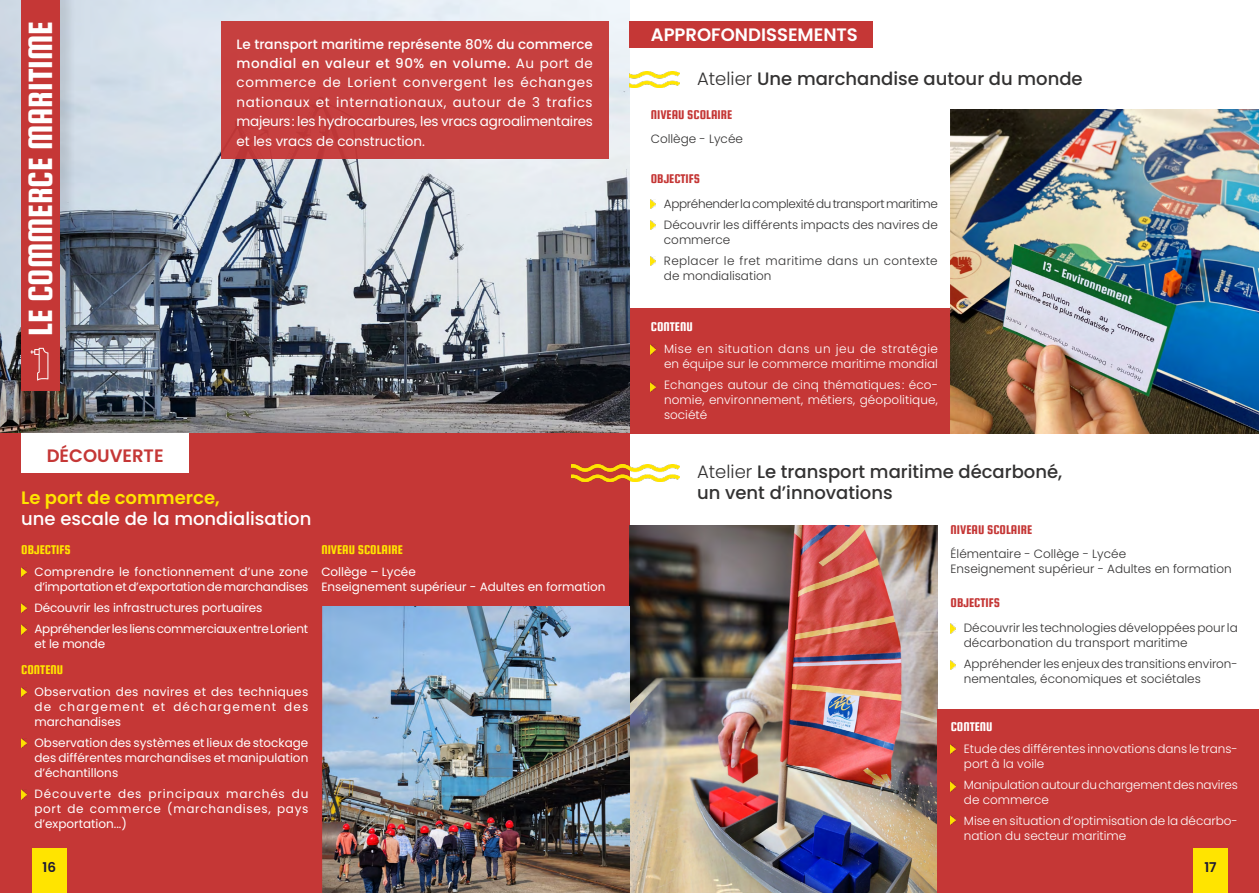
<style>
.page{position:relative;width:1259px;height:893px;background:#fff}
.page>*{position:absolute;margin:0;border:0;box-sizing:border-box;transform-origin:0 0}
.t1{font:36px "Squada One";color:#fff}
.t2{font:500 18px/21px "Poppins";color:#333232}
.t3{font:500 18px "Poppins";color:#fff}
.t4{font:600 18px "Poppins";color:#fff}
.t5{font:600 18px "Poppins";color:#ffe400}
.t6{font:600 18px "Poppins";color:#c53736}
.t7{font:13.5px/19.5px "Poppins";letter-spacing:-.015em;color:#fff;text-align:justify}
.t8{font:13.5px "Squada One";color:#c53736}
.t9{font:13.5px "Squada One";color:#ffe400}
.t10{font:13.5px "Squada One";color:#fff}
.t11{font:600 13.5px "Poppins";color:#1c1a34}
.t12{font:12px/15px "Poppins";color:#fff;text-align:justify}
.t13{font:300 12px/15px "Poppins";color:#fff}
.t14{font:300 12px/15px "Poppins";color:#333232}
.t15{font:300 12px/21px "Poppins";letter-spacing:-.03em;color:#333232}
.t16{font:12px/21px "Poppins";letter-spacing:-.025em;color:#fff}
.t17{font:300 12px/21px "Poppins";letter-spacing:.025em;color:#333232}
.s1{font-weight:500}
.s2{font-weight:300}
</style>
<div class="page">
<div style="left:629px;top:308px;width:343px;height:126px;background:#c53736"></div>
<img style="left:0;top:0;width:629px;height:434px">
<div style="left:221px;top:21px;width:387px;height:138px;background:#c6403f"></div>
<div style="left:0;top:434px;width:629px;height:459px;background:#c53736"></div>
<img style="left:950px;top:110px;width:309px;height:324px">
<img style="left:629px;top:525px;width:309px;height:368px">
<div style="left:629px;top:21px;width:244px;height:27px;background:#c53736"></div>
<svg style="left:651px;top:199px;width:4px;height:10px"></svg>
<svg style="left:950px;top:624px;width:5px;height:9px"></svg>
<svg style="left:651px;top:220px;width:4px;height:10px"></svg>
<svg style="left:950px;top:660px;width:5px;height:9px"></svg>
<svg style="left:651px;top:256px;width:4px;height:10px"></svg>
<div style="left:938px;top:709px;width:321px;height:184px;background:#c53736"></div>
<svg style="left:651px;top:345px;width:5px;height:9px"></svg>
<svg style="left:950px;top:744px;width:5px;height:10px"></svg>
<svg style="left:651px;top:382px;width:5px;height:9px"></svg>
<svg style="left:950px;top:782px;width:5px;height:9px"></svg>
<svg style="left:950px;top:815px;width:5px;height:9px"></svg>
<div style="left:1193px;top:849px;width:34px;height:44px;background:#ffe400"></div>
<div style="left:21px;top:0;width:55px;height:403px;background:#000;opacity:.1"></div>
<div style="left:21px;top:0;width:39px;height:391px;background:#c53736"></div>
<svg style="left:21px;top:567px;width:5px;height:10px"></svg>
<svg style="left:21px;top:603px;width:5px;height:10px"></svg>
<svg style="left:21px;top:625px;width:5px;height:9px"></svg>
<div style="left:32px;top:849px;width:34px;height:44px;background:#ffe400"></div>
<svg style="left:21px;top:687px;width:5px;height:10px"></svg>
<svg style="left:21px;top:738px;width:5px;height:10px"></svg>
<svg style="left:21px;top:790px;width:5px;height:9px"></svg>
<div style="left:21px;top:434px;width:168px;height:39px;background:#fff"></div>
<img style="left:322px;top:607px;width:307px;height:286px">
<svg style="left:30px;top:348px;width:18px;height:33px"></svg>
<img style="left:629px;top:71px;width:50px;height:17px">
<img style="left:571px;top:465px;width:108px;height:16px">
<h1 class="t1" style="left:21px;top:336px;width:316px;rotate:-90deg">LE COMMERCE MARITIME</h1>
<h2 class="t6" style="left:47px;top:446px;width:118px">DÉCOUVERTE</h2>
<p class="t7" style="left:236px;top:34px;width:358px"><span class="s1">Le transport maritime représente 80% du commerce mondial en valeur et 90% en volume.</span> Au port de commerce de Lorient convergent les échanges nationaux et internationaux, autour de 3 trafics majeurs: les hydrocarbures, les vracs agroalimentaires et les vracs de construction.</p>
<h2 class="t5" style="left:21px;top:487px;width:200px">Le port de commerce,</h2>
<h2 class="t3" style="left:21px;top:508px;width:291px">une escale de la mondialisation</h2>
<p class="t9" style="left:21px;top:543px;width:51px">OBJECTIFS</p>
<p class="t12" style="left:34px;top:564px;width:275px">Comprendre le fonctionnement d’une zone d’importation et d’exportation de marchandises</p>
<p class="t16" style="left:34px;top:597px;width:275px">Découvrir les infrastructures portuaires<br>Appréhender les liens commerciaux entre Lorient</p>
<p class="t12" style="left:34px;top:636px;width:72px">et le monde</p>
<p class="t9" style="left:21px;top:662px;width:43px">CONTENU</p>
<p class="t12" style="left:34px;top:684px;width:275px">Observation des navires et des techniques de chargement et déchargement des marchandises</p>
<p class="t12" style="left:34px;top:735px;width:275px">Observation des systèmes et lieux de stockage des différentes marchandises et manipulation d’échantillons</p>
<p class="t12" style="left:34px;top:786px;width:275px">Découverte des principaux marchés du port de commerce (marchandises, pays d’exportation...)</p>
<p class="t9" style="left:321px;top:543px;width:83px">NIVEAU SCOLAIRE</p>
<p class="t12" style="left:321px;top:564px;width:286px">Collège – Lycée<br>Enseignement supérieur - Adultes en formation</p>
<p class="t11" style="left:43px;top:860px;width:15px">16</p>
<h2 class="t4" style="left:651px;top:25px;width:209px">APPROFONDISSEMENTS</h2>
<h2 class="t2" style="left:697px;top:68px;width:387px"><span class="s2">Atelier</span> Une marchandise autour du monde</h2>
<p class="t8" style="left:651px;top:107px;width:83px">NIVEAU SCOLAIRE</p>
<p class="t14" style="left:651px;top:131px;width:94px">Collège - Lycée</p>
<p class="t8" style="left:651px;top:171px;width:51px">OBJECTIFS</p>
<p class="t15" style="left:664px;top:193px;width:275px">Appréhender la complexité du transport maritime<br>Découvrir les différents impacts des navires de</p>
<p class="t17" style="left:664px;top:229px;width:275px">commerce<br>Replacer le fret maritime dans un contexte</p>
<p class="t14" style="left:664px;top:268px;width:109px">de mondialisation</p>
<p class="t10" style="left:651px;top:319px;width:43px">CONTENU</p>
<p class="t13" style="left:664px;top:341px;width:275px">Mise en situation dans un jeu de stratégie en équipe sur le commerce maritime mondial</p>
<p class="t13" style="left:664px;top:377px;width:275px;text-align:justify">Echanges autour de cinq thématiques : éco&shy;nomie, environnement, métiers, géopolitique, société</p>
<h2 class="t2" style="left:697px;top:461px;width:367px"><span class="s2">Atelier</span> Le transport maritime décarboné, un vent d’innovations</h2>
<p class="t8" style="left:950px;top:522px;width:83px">NIVEAU SCOLAIRE</p>
<p class="t14" style="left:950px;top:546px;width:282px">Élémentaire - Collège - Lycée<br>Enseignement supérieur - Adultes en formation</p>
<p class="t8" style="left:950px;top:596px;width:51px">OBJECTIFS</p>
<p class="t14" style="left:963px;top:621px;width:275px">Découvrir les technologies développées pour la décarbonation du transport maritime</p>
<p class="t14" style="left:963px;top:657px;width:275px">Appréhender les enjeux des transitions environ&shy;nementales, économiques et sociétales</p>
<p class="t10" style="left:950px;top:719px;width:43px">CONTENU</p>
<p class="t13" style="left:964px;top:741px;width:275px">Etude des différentes innovations dans le trans&shy;port à la voile</p>
<p class="t13" style="left:964px;top:777px;width:276px">Manipulation autour du chargement desnavires de commerce</p>
<p class="t13" style="left:964px;top:813px;width:275px">Mise en situation d’optimisation de la décarbo&shy;nation du secteur maritime</p>
<p class="t11" style="left:1204px;top:860px;width:14px">17</p>
</div>
